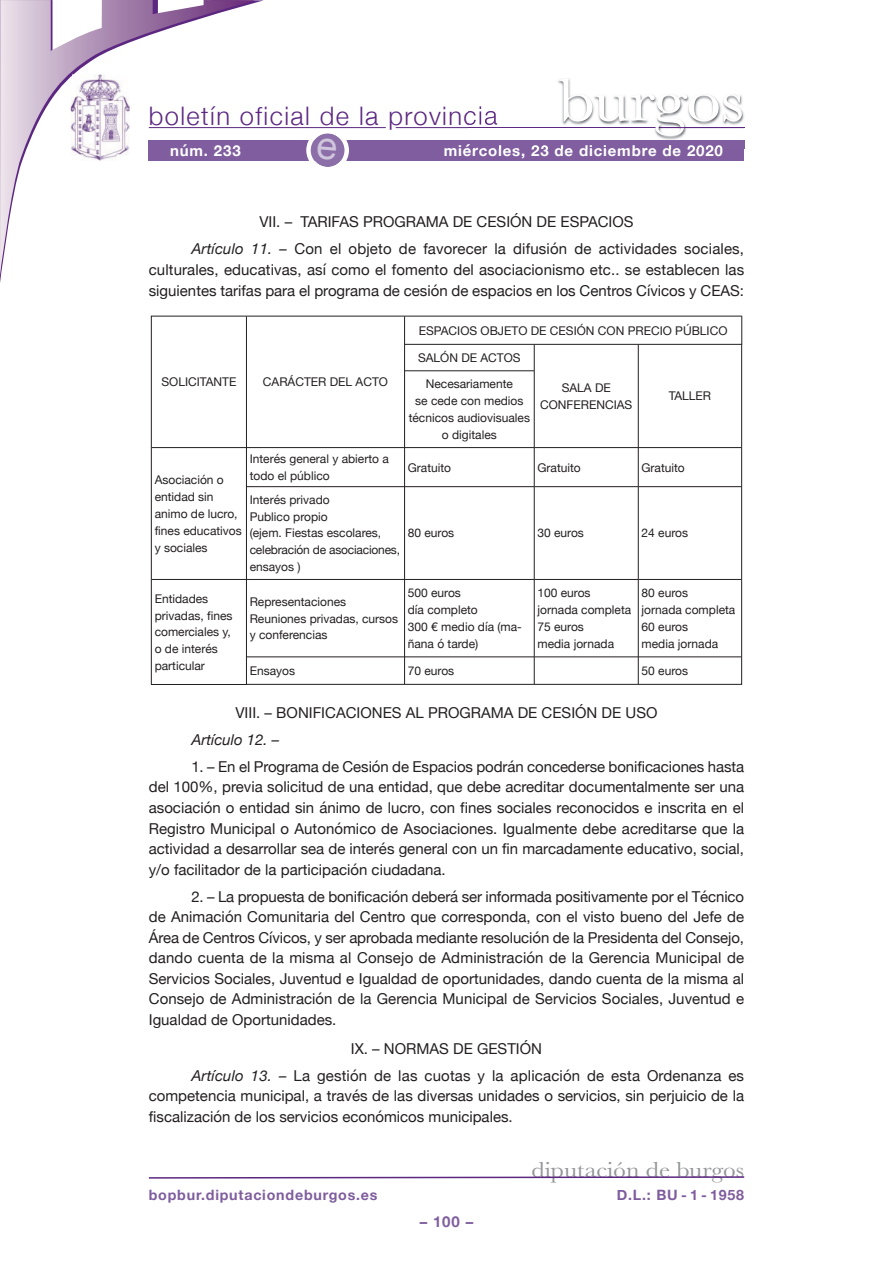
<style>
.page{position:relative;width:893px;height:1263px;background:#fff}
.page>*{position:absolute;margin:0;border:0;box-sizing:border-box;transform-origin:0 0}
.t1{font:63px "Baskerville";letter-spacing:-.01em;color:#fff;scale:1.12 1}
.t2{font:300 25.5px "Helvetica Neue";letter-spacing:.055em;color:#5c2781}
.t3{font:22.5px "Baskerville";color:#939598;scale:1.12 1}
.t4{font:15px/20.5px "Helvetica Neue";color:#231f20}
.t5{font:700 15px "Helvetica Neue";letter-spacing:.055em;color:#fff}
.t6{font:italic 15px "Helvetica Neue";color:#231f20}
.t7{font:700 15px "Helvetica Neue";color:#7f5d9e}
.t8{font:700 14.25px "Helvetica Neue";letter-spacing:.055em;color:#7f5d9e}
.t9{font:12px/16.8px "Helvetica Neue";color:#231f20}
.s1{font-style:italic}
</style>
<div class="page">
<hr style="left:396px;top:127px;width:348px;height:1px;background:#5c2781">
<hr style="left:149px;top:127px;width:237px;height:1px;background:#5c2781">
<svg style="left:0;top:0;width:255px;height:275px"></svg>
<div style="left:149px;top:140px;width:595px;height:20px;background:#7f5d9e"></div>
<svg style="left:148px;top:1176px;width:597px;height:3px"></svg>
<img style="left:468px;top:78px;width:277px;height:71px">
<img style="left:468px;top:127px;width:191px;height:1px">
<img style="left:468px;top:140px;width:276px;height:9px">
<img style="left:468px;top:144px;width:29px;height:5px">
<hr style="left:659px;top:127px;width:85px;height:1px;background:#5c2781">
<img style="left:71px;top:74px;width:59px;height:87px">
<svg style="left:150px;top:316px;width:97px;height:369px"></svg>
<svg style="left:404px;top:315px;width:338px;height:29px"></svg>
<svg style="left:246px;top:344px;width:496px;height:341px"></svg>
<hr style="left:405px;top:370px;width:129px;height:1px;background:#231f20">
<hr style="left:152px;top:447px;width:94px;height:1px;background:#231f20">
<hr style="left:247px;top:447px;width:157px;height:1px;background:#231f20">
<hr style="left:405px;top:447px;width:129px;height:1px;background:#231f20">
<hr style="left:534px;top:447px;width:104px;height:1px;background:#231f20">
<hr style="left:638px;top:447px;width:103px;height:1px;background:#231f20">
<hr style="left:247px;top:486px;width:157px;height:1px;background:#231f20">
<hr style="left:405px;top:486px;width:129px;height:1px;background:#231f20">
<hr style="left:534px;top:486px;width:104px;height:1px;background:#231f20">
<hr style="left:638px;top:486px;width:103px;height:1px;background:#231f20">
<hr style="left:152px;top:579px;width:94px;height:1px;background:#231f20">
<hr style="left:247px;top:579px;width:157px;height:1px;background:#231f20">
<hr style="left:405px;top:579px;width:129px;height:1px;background:#231f20">
<hr style="left:534px;top:579px;width:104px;height:1px;background:#231f20">
<hr style="left:638px;top:579px;width:103px;height:1px;background:#231f20">
<hr style="left:247px;top:657px;width:157px;height:1px;background:#231f20">
<hr style="left:405px;top:657px;width:129px;height:1px;background:#231f20">
<hr style="left:534px;top:657px;width:104px;height:1px;background:#231f20">
<hr style="left:638px;top:657px;width:103px;height:1px;background:#231f20">
<svg style="left:306px;top:133px;width:43px;height:34px"></svg>
<h2 class="t2" style="left:149px;top:100px;width:350px">boletín oficial de la provincia</h2>
<h1 class="t1" style="left:558px;top:64px;width:168px">burgos</h1>
<p class="t5" style="left:170px;top:141px;width:72px">núm. 233</p>
<p class="t5" style="left:444px;top:141px;width:281px">miércoles, 23 de diciembre de 2020</p>
<p class="t4" style="left:191px;top:208px;width:554px;line-height:27.5px;text-indent:68px">VII. – TARIFAS PROGRAMA DE CESIÓN DE ESPACIOS<br><span class="s1">Artículo 11. –</span> Con el objeto de favorecer la difusión de actividades sociales,</p>
<p class="t4" style="left:149px;top:259px;width:597px;line-height:21px">culturales, educativas, así como el fomento del asociacionismo etc.. se establecen las siguientes tarifas para el programa de cesión de espacios en los Centros Cívicos y CEAS:</p>
<p class="t9" style="left:161px;top:373px;width:76px">SOLICITANTE</p>
<p class="t9" style="left:263px;top:373px;width:127px">CARÁCTER DEL ACTO</p>
<p class="t9" style="left:419px;top:322px;width:310px">ESPACIOS OBJETO DE CESIÓN CON PRECIO PÚBLICO</p>
<p class="t9" style="left:418px;top:349px;width:104px">SALÓN DE ACTOS</p>
<p class="t9" style="left:540px;top:379px;width:94px;text-align:center">SALA DE<br>CONFERENCIAS</p>
<p class="t9" style="left:669px;top:388px;width:44px">TALLER</p>
<p class="t9" style="left:409px;top:376px;width:123px;text-align:center">Necesariamente<br>se cede con medios técnicos audiovisuales o digitales</p>
<p class="t9" style="left:155px;top:472px;width:89px">Asociación o entidad sin animo de lucro, fines educativos y sociales</p>
<p class="t9" style="left:250px;top:450px;width:141px">Interés general y abierto a todo el público</p>
<p class="t9" style="left:408px;top:459px;width:45px">Gratuito</p>
<p class="t9" style="left:537px;top:459px;width:45px">Gratuito</p>
<p class="t9" style="left:641px;top:459px;width:45px">Gratuito</p>
<p class="t9" style="left:250px;top:491px;width:152px">Interés privado<br>Publico propio<br>(ejem. Fiestas escolares, celebración de asociaciones, ensayos )</p>
<p class="t9" style="left:408px;top:525px;width:48px">80 euros</p>
<p class="t9" style="left:537px;top:525px;width:48px">30 euros</p>
<p class="t9" style="left:641px;top:525px;width:48px">24 euros</p>
<p class="t9" style="left:155px;top:590px;width:79px">Entidades privadas, fines comerciales y, o de interés particular</p>
<p class="t9" style="left:250px;top:593px;width:150px">Representaciones<br>Reuniones privadas, cursos y conferencias</p>
<p class="t9" style="left:408px;top:585px;width:116px">500 euros<br>día completo<br>300 € medio día (ma&shy;ñana ó tarde)</p>
<p class="t9" style="left:537px;top:585px;width:95px">100 euros jornada completa<br>75 euros<br>media jornada</p>
<p class="t9" style="left:641px;top:585px;width:95px">80 euros<br>jornada completa<br>60 euros<br>media jornada</p>
<p class="t9" style="left:250px;top:662px;width:47px">Ensayos</p>
<p class="t9" style="left:408px;top:662px;width:48px">70 euros</p>
<p class="t9" style="left:641px;top:662px;width:48px">50 euros</p>
<p class="t4" style="left:235px;top:702px;width:423px">VIII. – BONIFICACIONES AL PROGRAMA DE CESIÓN DE USO</p>
<p class="t6" style="left:191px;top:731px;width:90px">Artículo 12. –</p>
<p class="t4" style="left:149px;top:756px;width:597px;text-align:justify;text-indent:43px">1. – En el Programa de Cesión de Espacios podrán concederse bonificaciones hasta del 100%, previa solicitud de una entidad, que debe acreditar documentalmente ser una asociación o entidad sin ánimo de lucro, con fines sociales reconocidos e inscrita en el Registro Municipal o Autonómico de Asociaciones. Igualmente debe acreditarse que la actividad a desarrollar sea de interés general con un fin marcadamente educativo, social, y/o facilitador de la participación ciudadana.</p>
<p class="t4" style="left:149px;top:886px;width:597px;text-align:justify;text-indent:43px">2. – La propuesta de bonificación deberá ser informada positivamente por el Técnico de Animación Comunitaria del Centro que corresponda, con el visto bueno del Jefe de Área de Centros Cívicos, y ser aprobada mediante resolución de la Presidenta del Consejo, dando cuenta de la misma al Consejo de Administración de la Gerencia Municipal de Servicios Sociales, Juventud e Igualdad de oportunidades, dando cuenta de la misma al Consejo de Administración de la Gerencia Municipal de Servicios Sociales, Juventud e Igualdad de Oportunidades.</p>
<p class="t4" style="left:191px;top:1035px;width:554px;line-height:27px;text-indent:160px">IX. – NORMAS DE GESTIÓN<br><span class="s1">Artículo 13. –</span> La gestión de las cuotas y la aplicación de esta Ordenanza es</p>
<p class="t4" style="left:149px;top:1085px;width:597px">competencia municipal, a través de las diversas unidades o servicios, sin perjuicio de la fiscalización de los servicios económicos municipales.</p>
<h3 class="t3" style="left:531px;top:1157px;width:191px">diputación de burgos</h3>
<p class="t8" style="left:149px;top:1186px;width:230px">bopbur.diputaciondeburgos.es</p>
<p class="t8" style="left:617px;top:1186px;width:129px">D.L.: BU - 1 - 1958</p>
<p class="t7" style="left:420px;top:1212px;width:55px">– 100 –</p>
</div>
